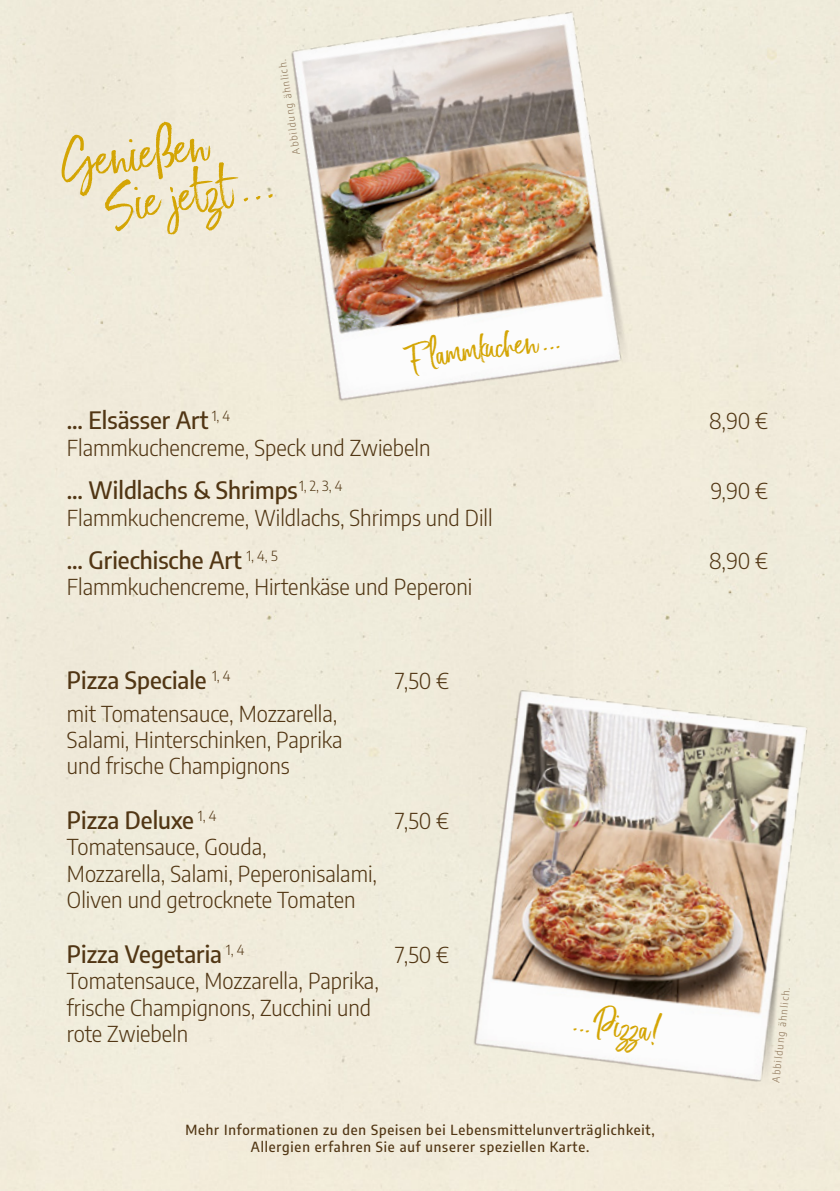
<style>
.page{position:relative;width:840px;height:1191px;background:#fff}
.page>*{position:absolute;margin:0;border:0;box-sizing:border-box;transform-origin:0 0}
.t1{font:60px/47.8px "Just Heavenly";color:#d4a504}
.t2{font:40px "Just Heavenly";color:#d4a504}
.t3{font:500 semi-condensed 24px "Encode Sans";color:#513614}
.t4{font:300 semi-condensed 22px/26.4px "Encode Sans";color:#513614}
.t5{font:500 semi-condensed 14px/16.8px "Encode Sans";letter-spacing:.06em;color:#513614;text-align:center}
.t6{font:300 semi-condensed 10px "Encode Sans";color:#8b7255}
</style>
<div class="page">
<img style="left:249px;top:0;width:413px;height:448px">
<img style="left:456px;top:675px;width:363px;height:436px">
<p class="t6" style="left:289px;top:155px;width:97px;rotate:-98deg">Abbildung ähnlich.</p>
<h1 class="t1" style="left:98px;top:136px;width:169px;text-indent:-43px;rotate:-8deg">Genießen<br>Sie jetzt ...</h1>
<h2 class="t2" style="left:406px;top:333px;width:153px;rotate:-8deg">F lammkuchen...</h2>
<p class="t3" style="left:67px;top:403px;width:165px">… Elsässer Art <sup>1,</sup> <sup>4</sup></p>
<p class="t4" style="left:708px;top:407px;width:60px">8,90 €</p>
<p class="t4" style="left:67px;top:433px;width:365px">Flammkuchencreme, Speck und Zwiebeln</p>
<p class="t3" style="left:67px;top:473px;width:277px">… Wildlachs &amp; Shrimps<sup>1,</sup> <sup>2,</sup> <sup>3,</sup> <sup>4</sup></p>
<p class="t4" style="left:710px;top:477px;width:59px">9,90 €</p>
<p class="t4" style="left:67px;top:503px;width:427px">Flammkuchencreme, Wildlachs, Shrimps und Dill</p>
<p class="t3" style="left:67px;top:543px;width:212px">… Griechische Art <sup>1,</sup> <sup>4,</sup> <sup>5</sup></p>
<p class="t4" style="left:708px;top:546px;width:60px">8,90 €</p>
<p class="t4" style="left:67px;top:573px;width:406px">Flammkuchencreme, Hirtenkäse und Peperoni</p>
<p class="t3" style="left:67px;top:663px;width:165px">Pizza Speciale <sup>1,</sup> <sup>4</sup></p>
<p class="t4" style="left:395px;top:667px;width:55px">7,50 €</p>
<p class="t4" style="left:67px;top:699px;width:277px">mit Tomatensauce, Mozzarella,<br>Salami, Hinterschinken, Paprika und frische Champignons</p>
<p class="t3" style="left:67px;top:803px;width:151px">Pizza Deluxe <sup>1,</sup> <sup>4</sup></p>
<p class="t4" style="left:395px;top:806px;width:55px">7,50 €</p>
<p class="t4" style="left:67px;top:833px;width:311px">Tomatensauce, Gouda,<br>Mozzarella, Salami, Peperonisalami,<br>Oliven und getrocknete Tomaten</p>
<p class="t3" style="left:67px;top:937px;width:179px">Pizza Vegetaria <sup>1,</sup> <sup>4</sup></p>
<p class="t4" style="left:395px;top:940px;width:55px">7,50 €</p>
<p class="t4" style="left:67px;top:967px;width:313px">Tomatensauce, Mozzarella, Paprika, frische Champignons, Zucchini und rote Zwiebeln</p>
<h2 class="t2" style="left:574px;top:994px;width:91px;rotate:7deg">... Pizza!</h2>
<p class="t5" style="left:185px;top:1121px;width:470px">Mehr Informationen zu den Speisen bei Lebensmittelunverträglichkeit,<br>Allergien erfahren Sie auf unserer speziellen Karte.</p>
<p class="t6" style="left:768px;top:1081px;width:97px;rotate:-84deg">Abbildung ähnlich.</p>
</div>
